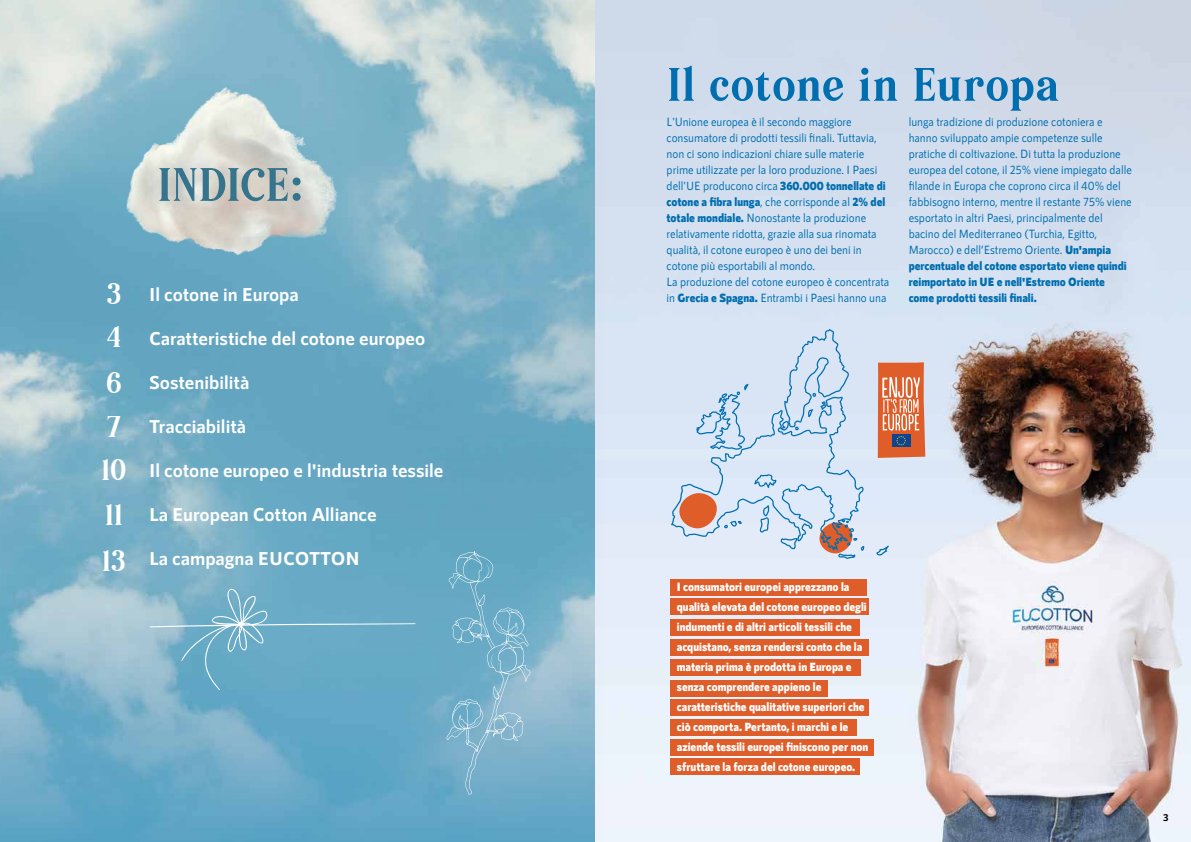
<style>
.page{position:relative;width:1191px;height:842px;background:#fff}
.page>*{position:absolute;margin:0;border:0;box-sizing:border-box;transform-origin:0 0}
.t1{font:55.5px "Pioggia";letter-spacing:.03em;color:#006eaf}
.t2{font:55.5px "Pioggia";letter-spacing:.02em;color:#36748d}
.t3{font:35.3px/44.5px "Pioggia";color:#fff}
.t4{font:700 18.7px "RNS Sanz";color:#fff}
.t5{font:500 12px/16px "RNS Sanz";color:#006eaf;scale:.92 1}
.t6{font:900 12px/20px "RNS Sanz";color:#fff;scale:.92 1}
.t7{font:700 10px "RNS Sanz";color:#000}
.s1{font-weight:900}
</style>
<div class="page">
<img style="left:0;top:0;width:595px;height:842px">
<svg style="left:149px;top:587px;width:266px;height:103px;background:#72aec8"></svg>
<svg style="left:446px;top:551px;width:84px;height:243px;background:#78b1ca"></svg>
<img style="left:114px;top:83px;width:276px;height:211px">
<img style="left:595px;top:0;width:596px;height:842px">
<svg style="left:876px;top:546px;width:13px;height:9px"></svg>
<svg style="left:671px;top:329px;width:193px;height:230px;background:#cedaea"></svg>
<svg style="left:877px;top:362px;width:48px;height:96px;background:#d97d5b"></svg>
<div style="left:670px;top:579px;width:196px;height:16px;background:#df5d29"></div>
<div style="left:670px;top:598px;width:199px;height:17px;background:#df5d29"></div>
<div style="left:670px;top:619px;width:189px;height:16px;background:#df5d29"></div>
<div style="left:670px;top:639px;width:199px;height:17px;background:#df5d29"></div>
<div style="left:670px;top:659px;width:190px;height:17px;background:#df5d29"></div>
<div style="left:670px;top:680px;width:157px;height:16px;background:#df5d29"></div>
<div style="left:670px;top:699px;width:199px;height:17px;background:#df5d29"></div>
<div style="left:670px;top:719px;width:186px;height:16px;background:#df5d29"></div>
<div style="left:670px;top:739px;width:203px;height:16px;background:#df5d29"></div>
<div style="left:670px;top:759px;width:189px;height:16px;background:#df5d29"></div>
<h1 class="t2" style="left:159px;top:165px;width:145px">INDICE:</h1>
<h2 class="t3" style="left:107px;top:275px;width:15px;line-height:42.8px">3<br>4</h2>
<h2 class="t3" style="left:102px;top:363px;width:26px">6<br>7<br>10<br>11<br>13</h2>
<h3 class="t4" style="left:149px;top:284px;width:151px">Il cotone in Europa</h3>
<h3 class="t4" style="left:149px;top:328px;width:278px">Caratteristiche del cotone europeo</h3>
<h3 class="t4" style="left:149px;top:372px;width:102px">Sostenibilità</h3>
<h3 class="t4" style="left:149px;top:416px;width:99px">Tracciabilità</h3>
<h3 class="t4" style="left:149px;top:460px;width:296px">Il cotone europeo e l'industria tessile</h3>
<h3 class="t4" style="left:149px;top:504px;width:229px">La European Cotton Alliance</h3>
<h3 class="t4" style="left:149px;top:548px;width:212px">La campagna EUCOTTON</h3>
<h1 class="t1" style="left:669px;top:65px;width:392px">Il cotone in Europa</h1>
<p class="t5" style="left:666px;top:114px;width:243px">L'Unione europea è il secondo maggiore consumatore di prodotti tessili finali. Tuttavia, non ci sono indicazioni chiare sulle materie prime utilizzate per la loro produzione. I Paesi dell'UE producono circa <span class="s1">360.000 tonnellate di cotone a fibra lunga</span>, che corrisponde al <span class="s1">2% del totale mondiale.</span> Nonostante la produzione relativamente ridotta, grazie alla sua rinomata qualità, il cotone europeo è uno dei beni in cotone più esportabili al mondo.<br>La produzione del cotone europeo è concentrata in <span class="s1">Grecia e Spagna.</span> Entrambi i Paesi hanno una</p>
<p class="t5" style="left:908px;top:114px;width:244px">lunga tradizione di produzione cotoniera e hanno sviluppato ampie competenze sulle pratiche di coltivazione. Di tutta la produzione europea del cotone, il 25% viene impiegato dalle filande in Europa che coprono circa il 40% del fabbisogno interno, mentre il restante 75% viene esportato in altri Paesi, principalmente del bacino del Mediterraneo (Turchia, Egitto, Marocco) e dell’Estremo Oriente. <span class="s1">Un'ampia percentuale del cotone esportato viene quindi reimportato in UE e nell'Estremo Oriente come prodotti tessili finali.</span></p>
<p class="t6" style="left:677px;top:576px;width:210px">I consumatori europei apprezzano la qualità elevata del cotone europeo degli indumenti e di altri articoli tessili che acquistano, senza rendersi conto che la materia prima è prodotta in Europa e senza comprendere appieno le caratteristiche qualitative superiori che ciò comporta. Pertanto, i marchi e le aziende tessili europei finiscono per non sfruttare la forza del cotone europeo.</p>
<p class="t7" style="left:1163px;top:811px;width:7px">3</p>
</div>
